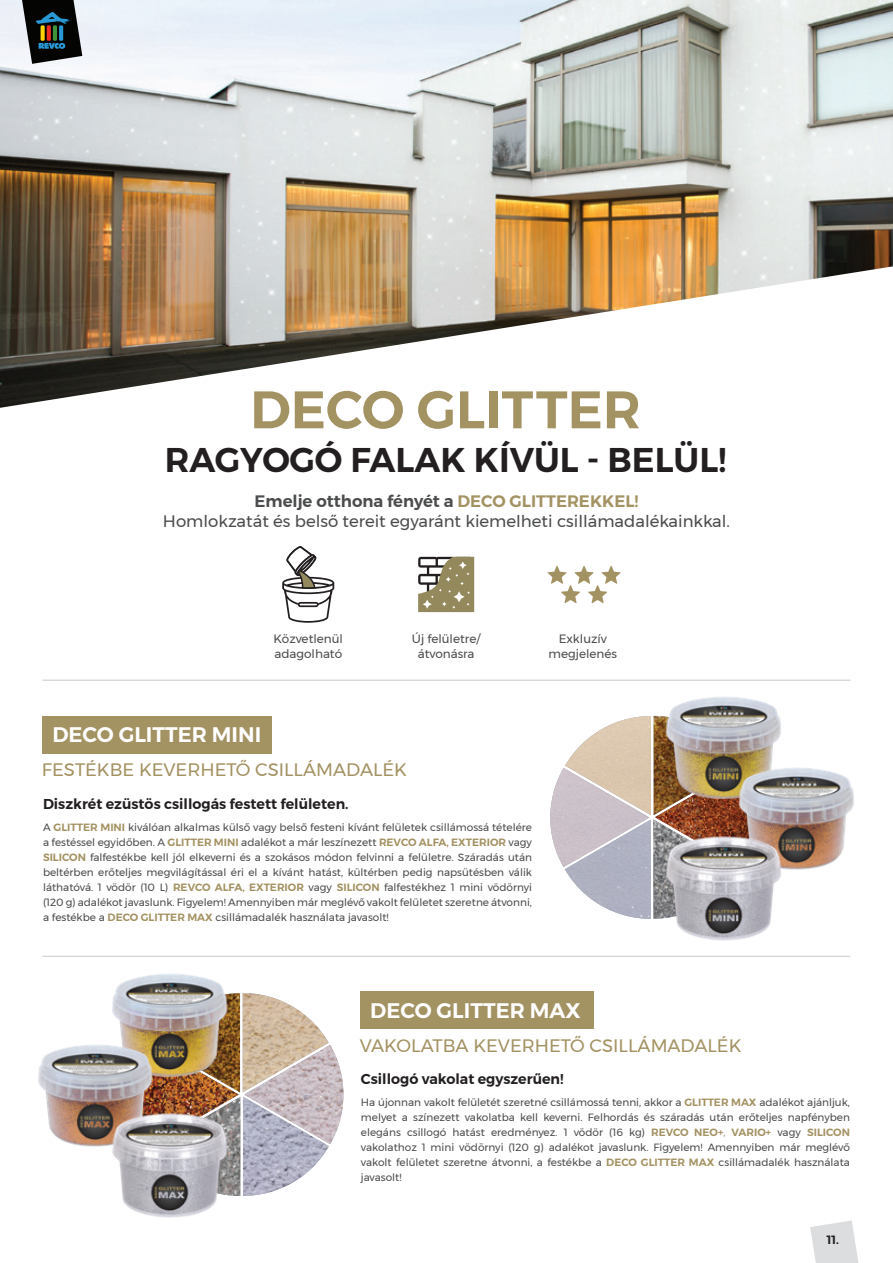
<style>
.page{position:relative;width:893px;height:1263px;background:#fff}
.page>*{position:absolute;margin:0;border:0;box-sizing:border-box;transform-origin:0 0}
.t1{font:600 52.8px "Montserrat";color:#a39262}
.t2{font:600 34.2px "Montserrat";color:#231f20}
.t3{font:600 21px "Montserrat";color:#fff}
.t4{font:18px "Montserrat";color:#a39262}
.t5{font:16.5px/19.8px "Montserrat";color:#4b4c4d;text-align:center}
.t6{font:600 14.25px "Montserrat";color:#231f20}
.t7{font:12px/15px "Montserrat";color:#4b4c4d;text-align:center}
.t8{font:600 12px "Montserrat";color:#231f20}
.t9{font:10.5px/15px "Montserrat";color:#4b4c4d;text-align:justify}
.s1{font-weight:600}
.s2{font-weight:600;color:#a39262}
.s3{color:#a39262}
</style>
<div class="page">
<img style="left:0;top:0;width:893px;height:408px">
<hr style="left:43px;top:680px;width:807px;height:1px;background:#c7c8ca">
<hr style="left:43px;top:956px;width:807px;height:1px;background:#c7c8ca">
<svg style="left:418px;top:557px;width:56px;height:55px;background:#9d9677"></svg>
<svg style="left:282px;top:546px;width:52px;height:135px"></svg>
<svg style="left:547px;top:566px;width:74px;height:37px"></svg>
<div style="left:42px;top:716px;width:230px;height:37px;background:#a39262"></div>
<div style="left:360px;top:992px;width:234px;height:37px;background:#a39262"></div>
<svg style="left:565px;top:716px;width:171px;height:203px"></svg>
<img style="left:550px;top:768px;width:99px;height:99px">
<img style="left:663px;top:697px;width:118px;height:106px">
<img style="left:736px;top:763px;width:118px;height:107px">
<img style="left:663px;top:834px;width:122px;height:107px">
<img style="left:157px;top:993px;width:172px;height:203px">
<img style="left:244px;top:1045px;width:99px;height:99px">
<img style="left:112px;top:974px;width:119px;height:106px">
<img style="left:38px;top:1040px;width:119px;height:107px">
<img style="left:108px;top:1111px;width:123px;height:107px">
<svg style="left:22px;top:0;width:60px;height:64px;background:#3e4748"></svg>
<svg style="left:810px;top:1220px;width:48px;height:43px"></svg>
<h1 class="t1" style="left:250px;top:368px;width:392px">DECO GLITTER</h1>
<h2 class="t2" style="left:165px;top:433px;width:563px">RAGYOGÓ FALAK KÍVÜL - BELÜL!</h2>
<h3 class="t5" style="left:163px;top:491px;width:569px"><span class="s1">Emelje otthona fényét a</span> <span class="s2">DECO GLITTEREKKEL!<br></span>Homlokzatát és belső tereit egyaránt kiemelheti csillámadalékainkkal.</h3>
<p class="t7" style="left:273px;top:631px;width:71px;text-align:left">Közvetlenül adagolható</p>
<p class="t7" style="left:412px;top:631px;width:70px">Új felületre/ átvonásra</p>
<p class="t7" style="left:549px;top:631px;width:70px">Exkluzív megjelenés</p>
<h3 class="t3" style="left:52px;top:718px;width:210px">DECO GLITTER MINI</h3>
<h3 class="t4" style="left:42px;top:756px;width:367px">FESTÉKBE KEVERHETŐ CSILLÁMADALÉK</h3>
<h3 class="t6" style="left:43px;top:792px;width:307px">Diszkrét ezüstös csillogás festett felületen.</h3>
<p class="t9" style="left:43px;top:820px;width:490px">A <span class="s2">GLITTER MINI</span> kiválóan alkalmas külső vagy belső festeni kívánt felületek csillámossá tételére a festéssel egyidőben. A <span class="s2">GLITTER MINI</span> adalékot a már leszínezett <span class="s2">REVCO ALFA, EXTERIOR</span> vagy <span class="s2">SILICON</span> falfestékbe kell jól elkeverni és a szokásos módon felvinni a felületre. Száradás után beltérben erőteljes megvilágítással éri el a kívánt hatást, kültérben pedig napsütésben válik láthatóvá. 1 vödör (10 L) <span class="s2">REVCO ALFA, EXTERIOR</span> vagy <span class="s2">SILICON</span> falfestékhez 1 mini vödörnyi (120 g) adalékot javaslunk. Figyelem! Amennyiben már meglévő vakolt felületet szeretne átvonni, a festékbe a <span class="s2">DECO GLITTER MAX</span> csillámadalék használata javasolt!</p>
<h3 class="t3" style="left:370px;top:994px;width:212px">DECO GLITTER MAX</h3>
<h3 class="t4" style="left:360px;top:1032px;width:383px">VAKOLATBA KEVERHETŐ CSILLÁMADALÉK</h3>
<h3 class="t6" style="left:361px;top:1067px;width:204px">Csillogó vakolat egyszerűen!</h3>
<p class="t9" style="left:361px;top:1095px;width:490px">Ha újonnan vakolt felületét szeretné csillámossá tenni, akkor a <span class="s2">GLITTER MAX</span> adalékot ajánljuk, melyet a színezett vakolatba kell keverni. Felhordás és száradás után erőteljes napfényben elegáns csillogó hatást eredményez. 1 vödör (16 kg) <span class="s2">REVCO NEO+</span><span class="s3">,</span> <span class="s2">VARIO+</span> vagy <span class="s2">SILICON </span>vakolathoz 1 mini vödörnyi (120 g) adalékot javaslunk. Figyelem! Amennyiben már meglévő vakolt felületet szeretne átvonni, a festékbe a <span class="s2">DECO GLITTER MAX</span> csillámadalék használata javasolt!</p>
<p class="t8" style="left:827px;top:1230px;width:14px">11.</p>
</div>
